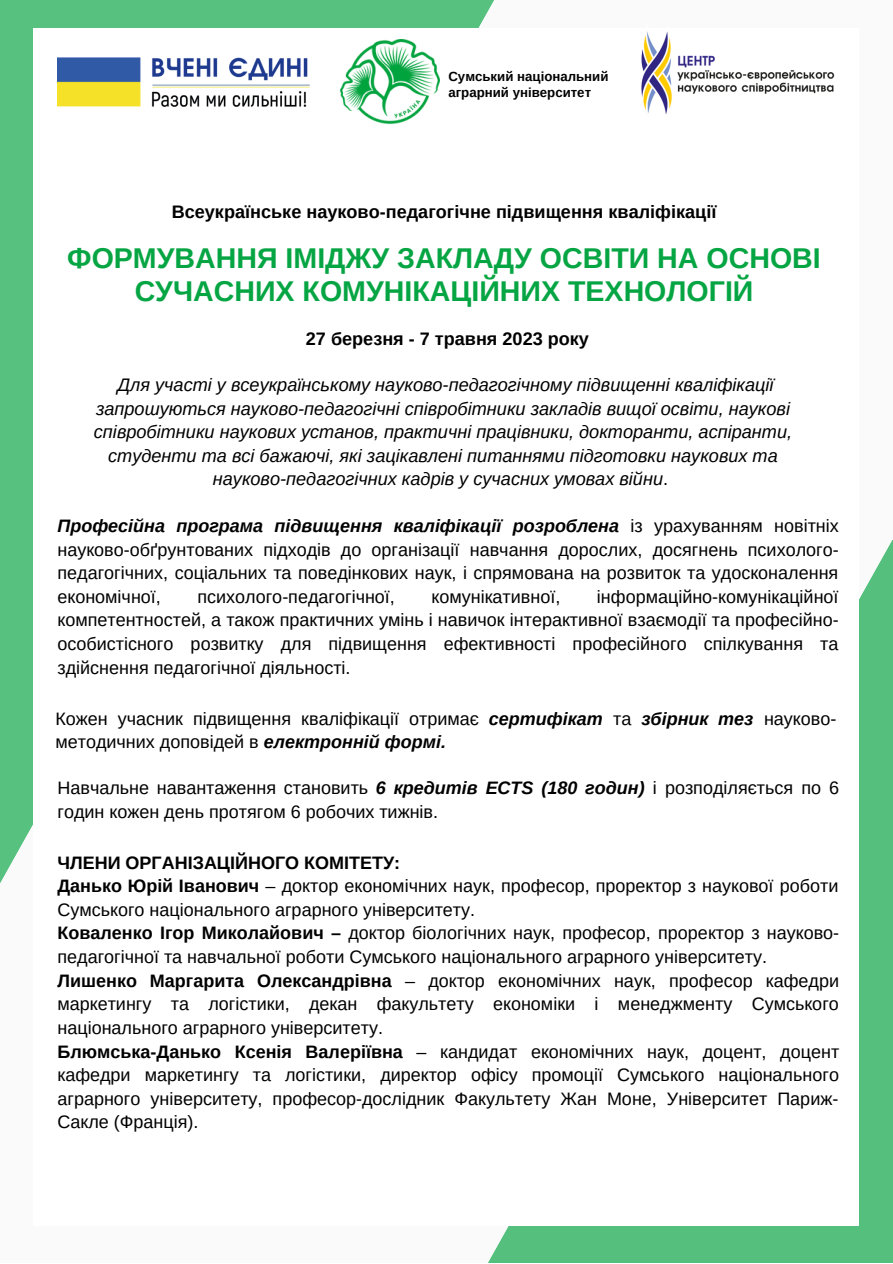
<style>
.page{position:relative;width:893px;height:1264px;background:#fff}
.page>*{position:absolute;margin:0;border:0;box-sizing:border-box;transform-origin:0 0}
.t1{font:700 28.5px/32.5px "Arimo";color:#06a543;text-align:center}
.t2{font:italic 18.15px/23.5px "Arimo";color:#000;text-align:center}
.t3{font:700 18.15px "Arimo";color:#000}
.t4{font:18px/23.5px "Arimo";color:#000}
.t5{font:700 13.2px/15.9px "Arimo";color:#000}
.s1{font-style:normal}
.s2{font-weight:700;font-style:italic}
.s3{font-weight:700}
</style>
<div class="page">
<div style="left:0;top:0;width:892px;height:1262px;background:#fafafa"></div>
<div style="left:0;top:0;width:494px;height:883px;background:#57c180"></div>
<div style="left:488px;top:541px;width:404px;height:721px;background:#55c07e"></div>
<div style="left:33px;top:28px;width:825px;height:1197px;background:#fff"></div>
<img style="left:57px;top:57px;width:253px;height:50px">
<img style="left:340px;top:40px;width:99px;height:84px">
<img style="left:641px;top:32px;width:194px;height:82px">
<p class="t5" style="left:448px;top:69px;width:162px">Сумський національний аграрний університет</p>
<p class="t3" style="left:172px;top:201px;width:546px">Всеукраїнське науково-педагогічне підвищення кваліфікації</p>
<h1 class="t1" style="left:67px;top:242px;width:755px">ФОРМУВАННЯ ІМІДЖУ ЗАКЛАДУ ОСВІТИ НА ОСНОВІ<br>СУЧАСНИХ КОМУНІКАЦІЙНИХ ТЕХНОЛОГІЙ</h1>
<p class="t3" style="left:306px;top:328px;width:284px">27 березня - 7 травня 2023 року</p>
<p class="t2" style="left:94px;top:373px;width:699px">Для участі у всеукраїнському науково-педагогічному підвищенні кваліфікації запрошуються науково-педагогічні співробітники закладів вищої освіти, наукові співробітники наукових установ, практичні працівники, докторанти, аспіранти, студенти та всі бажаючі, які зацікавлені питаннями підготовки наукових та науково-педагогічних кадрів у сучасних умовах війни<span class="s1">.</span></p>
<p class="t4" style="left:57px;top:514px;width:782px;text-align:justify"><span class="s2">Професійна програма підвищення кваліфікації розроблена</span> із урахуванням новітніх науково-обґрунтованих підходів до організації навчання дорослих, досягнень психолого&shy;педагогічних, соціальних та поведінкових наук, і спрямована на розвиток та удосконалення економічної,</p>
<p class="t4" style="left:57px;top:585px;width:782px;text-align:justify;text-indent:539px">інформаційно-комунікаційної компетентностей, а також практичних умінь і навичок інтерактивної взаємодії та професійно&shy;особистісного розвитку для підвищення ефективності професійного спілкування та здійснення педагогічної діяльності.</p>
<p class="t4" style="left:197px;top:585px;width:199px">психолого-педагогічної,</p>
<p class="t4" style="left:431px;top:585px;width:130px">комунікативної,</p>
<p class="t4" style="left:55px;top:706px;width:782px">Кожен учасник підвищення кваліфікації отримає <span class="s2">сертифікат</span> та <span class="s2">збірник тез</span> науково&shy;методичних доповідей в <span class="s2">електронній формі.</span></p>
<p class="t4" style="left:57px;top:776px;width:783px">Навчальне навантаження становить <span class="s2">6 кредитів ECTS (180 годин)</span> і розподіляється по 6 годин кожен день протягом 6 робочих тижнів.</p>
<p class="t4" style="left:57px;top:850px;width:783px"><span class="s3">ЧЛЕНИ ОРГАНІЗАЦІЙНОГО КОМІТЕТУ:<br>Данько Юрій Іванович</span> – доктор економічних наук, професор, проректор з наукової роботи Сумського національного аграрного університету.<br><span class="s3">Коваленко Ігор Миколайович –</span> доктор біологічних наук, професор, проректор з науково&shy;педагогічної та навчальної роботи Сумського національного аграрного університету.<br><span class="s3">Лишенко Маргарита Олександрівна</span> – доктор економічних наук, професор кафедри маркетингу та логістики, декан факультету економіки і менеджменту Сумського національного аграрного університету.<br><span class="s3">Блюмська-Данько Ксенія Валеріївна</span> – кандидат економічних наук, доцент, доцент кафедри маркетингу та логістики, директор офісу промоції Сумського національного аграрного університету, професор-дослідник Факультету Жан Моне, Університет Париж-Сакле (Франція).</p>
</div>
